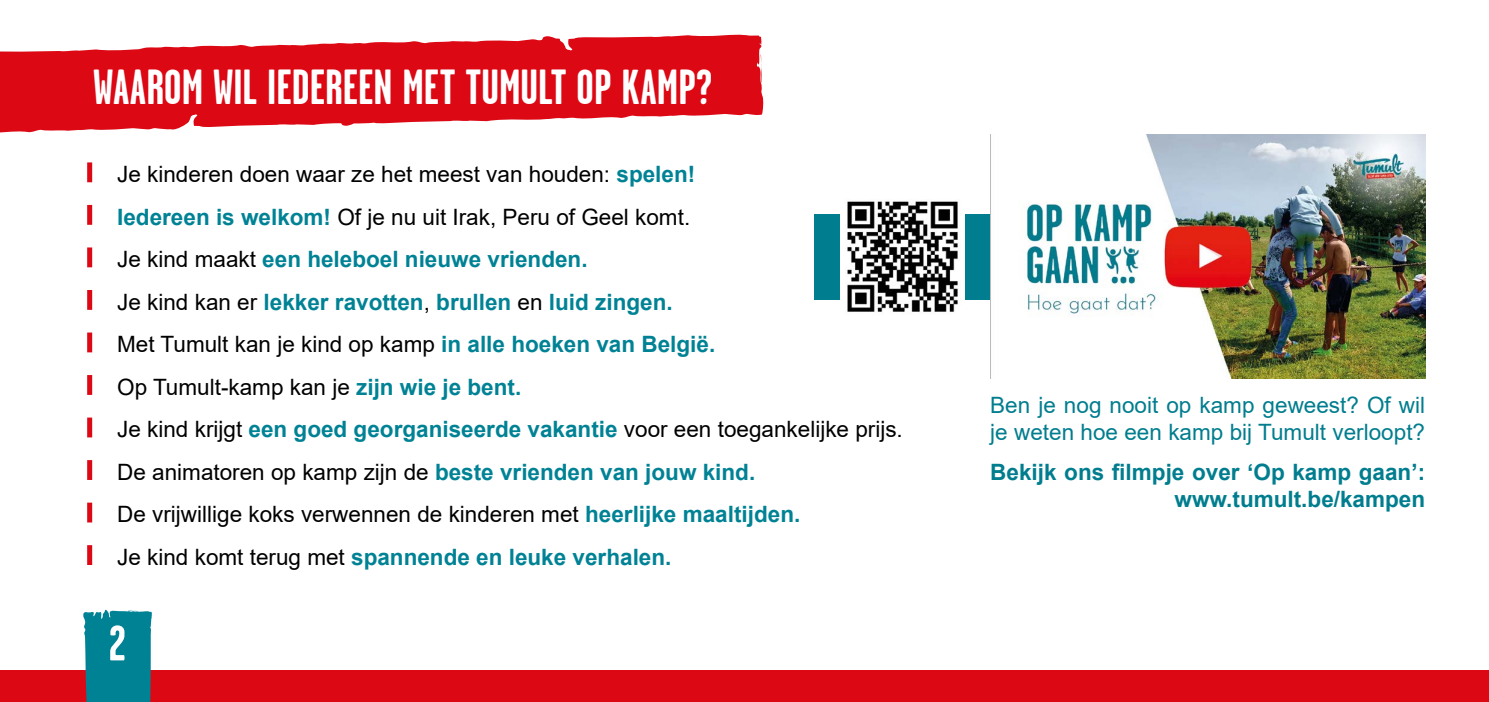
<style>
.page{position:relative;width:1489px;height:702px;background:#fff}
.page>*{position:absolute;margin:0;border:0;box-sizing:border-box;transform-origin:0 0}
.t1{font:700 50px "Garage Gothic";color:#fff}
.t2{font:700 49.25px "Garage Gothic";color:#fff}
.t3{font:22.5px/42.5px "Arial";color:#000}
.t4{font:22.5px/27px "Arial";color:#007d8e}
.t5{font:700 22.5px/27px "Arial";color:#007d8e;text-align:right}
.s1{font-weight:700;color:#008295}
</style>
<div class="page">
<div style="left:814px;top:214px;width:427px;height:85px;background:#007d8e"></div>
<svg style="left:0;top:34px;width:763px;height:99px;fill:#dc0814"></svg>
<div style="left:87px;top:162px;width:5px;height:20px;background:#dc0814"></div>
<div style="left:87px;top:205px;width:5px;height:20px;background:#dc0814"></div>
<div style="left:87px;top:247px;width:5px;height:20px;background:#dc0814"></div>
<div style="left:87px;top:290px;width:5px;height:20px;background:#dc0814"></div>
<div style="left:87px;top:332px;width:5px;height:20px;background:#dc0814"></div>
<div style="left:87px;top:375px;width:5px;height:20px;background:#dc0814"></div>
<div style="left:87px;top:417px;width:5px;height:20px;background:#dc0814"></div>
<div style="left:87px;top:460px;width:5px;height:20px;background:#dc0814"></div>
<div style="left:87px;top:502px;width:5px;height:20px;background:#dc0814"></div>
<div style="left:87px;top:545px;width:5px;height:20px;background:#dc0814"></div>
<hr style="left:1488px;top:0;width:1px;height:702px;background:#009fe3">
<img style="left:990px;top:134px;width:434px;height:245px">
<img style="left:840px;top:201px;width:124px;height:111px">
<div style="left:0;top:670px;width:1488px;height:32px;background:#dc0814"></div>
<svg style="left:83px;top:609px;width:69px;height:93px"></svg>
<h2 class="t2" style="left:93px;top:61px;width:620px">WAAROM WIL IEDEREEN MET TUMULT OP KAMP?</h2>
<p class="t3" style="left:117px;top:153px;width:787px">Je kinderen doen waar ze het meest van houden: <span class="s1">spelen!<br>Iedereen is welkom!</span> Of je nu uit Irak, Peru of Geel komt.<br>Je kind maakt <span class="s1">een heleboel nieuwe vrienden.<br></span>Je kind kan er <span class="s1">lekker ravotten</span>, <span class="s1">brullen</span> en <span class="s1">luid zingen.<br></span>Met Tumult kan je kind op kamp <span class="s1">in alle hoeken van België.<br></span>Op Tumult-kamp kan je <span class="s1">zijn wie je bent.<br></span>Je kind krijgt <span class="s1">een goed georganiseerde vakantie</span> voor een toegankelijke prijs.<br>De animatoren op kamp zijn de <span class="s1">beste vrienden van jouw kind.<br></span>De vrijwillige koks verwennen de kinderen met <span class="s1">heerlijke maaltijden.<br></span>Je kind komt terug met <span class="s1">spannende en leuke verhalen.</span></p>
<h1 class="t1" style="left:109px;top:617px;width:18px">2</h1>
<p class="t4" style="left:990px;top:391px;width:436px">Ben je nog nooit op kamp geweest? Of wil je weten hoe een kamp bij Tumult verloopt?</p>
<p class="t5" style="left:990px;top:458px;width:436px">Bekijk ons filmpje over ‘Op kamp gaan’: www.tumult.be/kampen</p>
</div>
